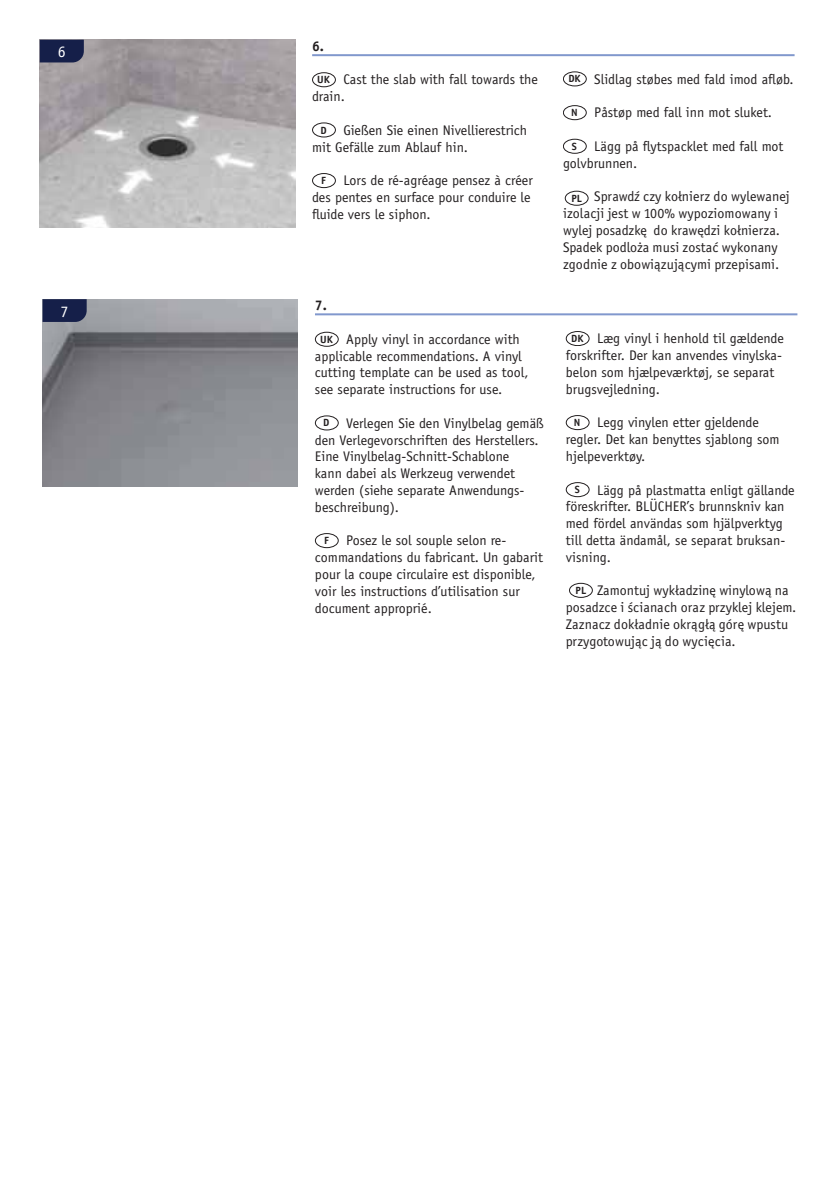
<style>
.page{position:relative;width:840px;height:1191px;background:#fff}
.page>*{position:absolute;margin:0;border:0;box-sizing:border-box;transform-origin:0 0}
.t1{font:16px "Officina Sans";color:#fff}
.t2{font:14px/16.8px "Officina Sans";color:#231f20}
.t3{font:14px/16.8px "Officina Sans Book ITC";color:#231f20}
.t4{font:700 14px "Officina Sans";color:#231f20}
.t5{font:700 10.4px "Officina Sans";color:#231f20}
</style>
<div class="page">
<hr style="left:315px;top:313px;width:482px;height:2px;background:#8198cd">
<img style="left:43px;top:299px;width:255px;height:187px">
<svg style="left:43px;top:299px;width:44px;height:23px"></svg>
<div style="left:315px;top:332px;width:23px;height:15px;border:1px solid #231f20;border-radius:50%"></div>
<div style="left:315px;top:415px;width:23px;height:15px;border:1px solid #231f20;border-radius:50%"></div>
<div style="left:315px;top:533px;width:23px;height:15px;border:1px solid #231f20;border-radius:50%"></div>
<div style="left:565px;top:331px;width:24px;height:15px;border:1px solid #231f20;border-radius:50%"></div>
<div style="left:565px;top:415px;width:24px;height:15px;border:1px solid #231f20;border-radius:50%"></div>
<div style="left:565px;top:482px;width:24px;height:15px;border:1px solid #231f20;border-radius:50%"></div>
<hr style="left:312px;top:54px;width:482px;height:2px;background:#8198cd">
<img style="left:40px;top:40px;width:255px;height:187px">
<svg style="left:40px;top:40px;width:44px;height:22px"></svg>
<div style="left:312px;top:72px;width:23px;height:15px;border:1px solid #231f20;border-radius:50%"></div>
<div style="left:312px;top:122px;width:23px;height:15px;border:1px solid #231f20;border-radius:50%"></div>
<div style="left:312px;top:173px;width:23px;height:15px;border:1px solid #231f20;border-radius:50%"></div>
<div style="left:562px;top:71px;width:24px;height:15px;border:1px solid #231f20;border-radius:50%"></div>
<div style="left:562px;top:105px;width:24px;height:15px;border:1px solid #231f20;border-radius:50%"></div>
<div style="left:562px;top:139px;width:24px;height:15px;border:1px solid #231f20;border-radius:50%"></div>
<div style="left:564px;top:191px;width:24px;height:15px;border:1px solid #231f20;border-radius:50%"></div>
<div style="left:568px;top:583px;width:24px;height:15px;border:1px solid #231f20;border-radius:50%"></div>
<p class="t1" style="left:58px;top:46px;width:9px">6</p>
<p class="t1" style="left:61px;top:305px;width:9px">7</p>
<p class="t4" style="left:312px;top:41px;width:13px">6.</p>
<p class="t2" style="left:312px;top:72px;width:227px;text-indent:31px">Cast the slab with fall towards the drain.</p>
<p class="t2" style="left:312px;top:123px;width:216px;text-indent:31px">Gießen Sie einen Nivellierestrich mit Gefälle zum Ablauf hin.</p>
<p class="t2" style="left:312px;top:173px;width:222px;text-indent:31px">Lors de ré-agréage pensez à créer des pentes en surface pour conduire le fluide vers le siphon.</p>
<p class="t5" style="left:317px;top:76px;width:14px">UK</p>
<p class="t5" style="left:320px;top:126px;width:8px">D</p>
<p class="t5" style="left:321px;top:177px;width:6px">F</p>
<p class="t4" style="left:315px;top:300px;width:13px">7.</p>
<p class="t2" style="left:315px;top:332px;width:215px;text-indent:31px">Apply vinyl in accordance with applicable recommendations. A vinyl cutting template can be used as tool, see separate instructions for use.</p>
<p class="t2" style="left:315px;top:416px;width:230px;text-indent:31px">Verlegen Sie den Vinylbelag gemäß den Verlegevorschriften des Herstellers.<br>Eine Vinylbelag-Schnitt-Schablone<br>kann dabei als Werkzeug verwendet werden (siehe separate Anwendungs&shy;beschreibung).</p>
<p class="t2" style="left:315px;top:533px;width:229px;text-indent:31px">Posez le sol souple selon re&shy;commandations du fabricant. Un gabarit pour la coupe circulaire est disponible, voir les instructions d’utilisation sur document approprié.</p>
<p class="t5" style="left:320px;top:335px;width:14px">UK</p>
<p class="t5" style="left:323px;top:419px;width:8px">D</p>
<p class="t5" style="left:324px;top:536px;width:6px">F</p>
<p class="t2" style="left:594px;top:72px;width:201px">Slidlag støbes med fald imod afløb.</p>
<p class="t2" style="left:594px;top:105px;width:179px">Påstøp med fall inn mot sluket.</p>
<p class="t2" style="left:562px;top:139px;width:222px;text-indent:31px">Lägg på flytspacklet med fall mot golvbrunnen.</p>
<p class="t3" style="left:562px;top:190px;width:228px;text-indent:31px">Sprawdź czy kołnierz do wylewanej izolacji jest w 100% wypoziomowany i wylej posadzkę do krawędzi kołnierza.<br>Spadek podloża musi zostać wykonany zgodnie z obowiązującymi przepisami.</p>
<p class="t5" style="left:568px;top:75px;width:14px">DK</p>
<p class="t5" style="left:571px;top:109px;width:8px">N</p>
<p class="t5" style="left:571px;top:142px;width:7px">S</p>
<p class="t5" style="left:571px;top:194px;width:12px">PL</p>
<p class="t2" style="left:565px;top:331px;width:219px;text-indent:31px">Læg vinyl i henhold til gældende forskrifter. Der kan anvendes vinylska&shy;belon som hjælpeværktøj, se separat brugsvejledning.</p>
<p class="t2" style="left:565px;top:415px;width:215px;text-indent:31px">Legg vinylen etter gjeldende regler. Det kan benyttes sjablong som hjelpeverktøy.</p>
<p class="t2" style="left:565px;top:482px;width:230px;text-indent:31px">Lägg på plastmatta enligt gällande föreskrifter. BLÜCHER’s brunnskniv kan med fördel användas som hjälpverktyg till detta ändamål, se separat bruksan&shy;visning.</p>
<p class="t3" style="left:565px;top:583px;width:232px;text-indent:31px">Zamontuj wykładzinę winylową na posadzce i ścianach oraz przyklej klejem.<br>Zaznacz dokładnie okrągłą górę wpustu przygotowując ją do wycięcia.</p>
<p class="t5" style="left:571px;top:334px;width:14px">DK</p>
<p class="t5" style="left:573px;top:418px;width:8px">N</p>
<p class="t5" style="left:574px;top:485px;width:7px">S</p>
<p class="t5" style="left:575px;top:586px;width:12px">PL</p>
</div>
